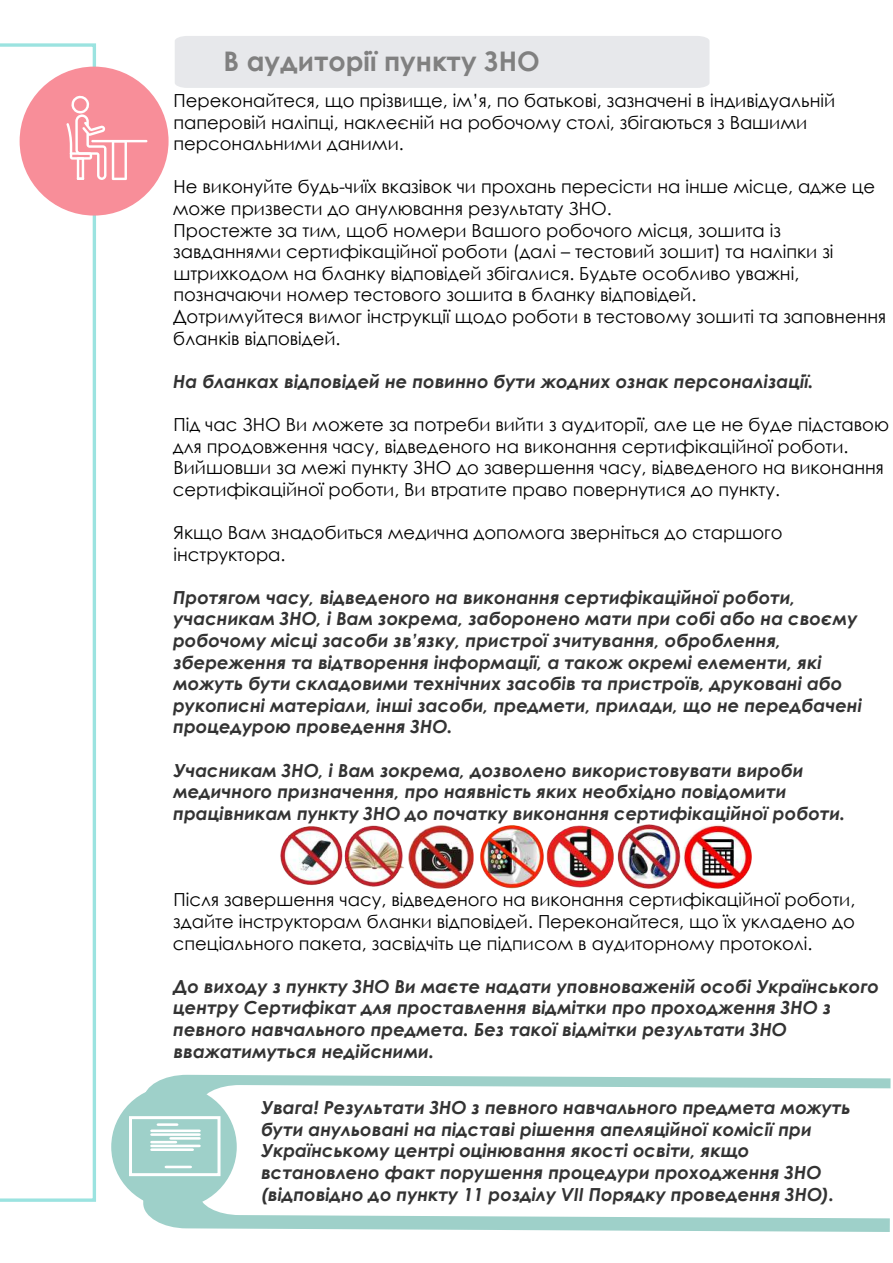
<style>
.page{position:relative;width:893px;height:1263px;background:#fff}
.page>*{position:absolute;margin:0;border:0;box-sizing:border-box;transform-origin:0 0}
.t1{font:700 27px "Century Gothic";color:#808080}
.t2{font:italic 700 18px/21.6px "Century Gothic";color:#333}
.t3{font:18px/21.6px "Century Gothic";color:#000}
</style>
<div class="page">
<img style="left:697px;top:824px;width:55px;height:65px">
<img style="left:280px;top:826px;width:49px;height:60px">
<img style="left:329px;top:825px;width:75px;height:62px">
<img style="left:480px;top:825px;width:129px;height:64px">
<img style="left:609px;top:824px;width:88px;height:65px">
<img style="left:408px;top:825px;width:65px;height:64px">
<svg style="left:0;top:43px;width:96px;height:1159px"></svg>
<div style="left:20px;top:67px;width:149px;height:149px;background:#f88e99;border-radius:50%"></div>
<div style="left:175px;top:36px;width:535px;height:52px;background:#e7e8eb"></div>
<svg style="left:143px;top:1075px;width:747px;height:157px;background:#add7d1"></svg>
<svg style="left:199px;top:1085px;width:692px;height:133px"></svg>
<div style="left:111px;top:1085px;width:126px;height:123px;background:#9ed0c9;border-radius:50%"></div>
<div style="left:129px;top:1116px;width:91px;height:60px;border:3px solid #fff"></div>
<div style="left:157px;top:1123px;width:21px;height:3px;border:2px solid #fff"></div>
<div style="left:150px;top:1129px;width:51px;height:3px;border:2px solid #fff"></div>
<div style="left:150px;top:1133px;width:51px;height:3px;border:2px solid #fff"></div>
<div style="left:169px;top:1137px;width:32px;height:3px;border:2px solid #fff"></div>
<div style="left:150px;top:1141px;width:27px;height:2px;border:2px solid #fff"></div>
<div style="left:150px;top:1144px;width:51px;height:3px;border:2px solid #fff"></div>
<div style="left:150px;top:1148px;width:44px;height:3px;border:2px solid #fff"></div>
<div style="left:165px;top:1166px;width:27px;height:2px;border:2px solid #fff"></div>
<hr style="left:91px;top:140px;width:56px;height:2px;background:#fff">
<svg style="left:112px;top:142px;width:15px;height:38px"></svg>
<svg style="left:66px;top:95px;width:40px;height:85px"></svg>
<h1 class="t1" style="left:224px;top:41px;width:318px">В аудиторії пункту ЗНО</h1>
<p class="t3" style="left:173px;top:89px;width:663px">Переконайтеся, що прізвище, ім’я, по батькові, зазначені в індивідуальній паперовій наліпці, наклеєній на робочому столі, збігаються з Вашими персональними даними.</p>
<p class="t3" style="left:173px;top:176px;width:715px">Не виконуйте будь-чиїх вказівок чи прохань пересісти на інше місце, адже це може призвести до анулювання результату ЗНО.<br>Простежте за тим, щоб номери Вашого робочого місця, зошита із завданнями сертифікаційної роботи (далі – тестовий зошит) та наліпки зі штрихкодом на бланку відповідей збігалися. Будьте особливо уважні, позначаючи номер тестового зошита в бланку відповідей.<br>Дотримуйтеся вимог інструкції щодо роботи в тестовому зошиті та заповнення бланків відповідей.</p>
<p class="t2" style="left:173px;top:370px;width:642px">На бланках відповідей не повинно бути жодних ознак персоналізації.</p>
<p class="t3" style="left:173px;top:413px;width:718px">Під час ЗНО Ви можете за потреби вийти з аудиторії, але це не буде підставою для продовження часу, відведеного на виконання сертифікаційної роботи.<br>Вийшовши за межі пункту ЗНО до завершення часу, відведеного на виконання сертифікаційної роботи, Ви втратите право повернутися до пункту.</p>
<p class="t3" style="left:173px;top:521px;width:611px">Якщо Вам знадобиться медична допомога зверніться до старшого інструктора.</p>
<p class="t2" style="left:173px;top:586px;width:690px">Протягом часу, відведеного на виконання сертифікаційної роботи, учасникам ЗНО, і Вам зокрема, заборонено мати при собі або на своєму робочому місці засоби зв’язку, пристрої зчитування, оброблення, збереження та відтворення інформації, а також окремі елементи, які можуть бути складовими технічних засобів та пристроїв, друковані або рукописні матеріали, інші засоби, предмети, прилади, що не передбачені процедурою проведення ЗНО.</p>
<p class="t2" style="left:173px;top:758px;width:673px">Учасникам ЗНО, і Вам зокрема, дозволено використовувати вироби медичного призначення, про наявність яких необхідно повідомити працівникам пункту ЗНО до початку виконання сертифікаційної роботи.</p>
<p class="t3" style="left:173px;top:889px;width:684px;text-align:justify">Після завершення часу, відведеного на виконання сертифікаційної роботи, здайте інструкторам бланки відповідей. Переконайтеся, що їх укладено до спеціального пакета, засвідчіть це підписом в аудиторному протоколі.</p>
<p class="t2" style="left:173px;top:974px;width:707px">До виходу з пункту ЗНО Ви маєте надати уповноваженій особі Українського центру Сертифікат для проставлення відмітки про проходження ЗНО з певного навчального предмета. Без такої відмітки результати ЗНО вважатимуться недійсними.</p>
<p class="t2" style="left:261px;top:1096px;width:591px">Увага! Результати ЗНО з певного навчального предмета можуть бути анульовані на підставі рішення апеляційної комісії при Українському центрі оцінювання якості освіти, якщо встановлено факт порушення процедури проходження ЗНО (відповідно до пункту 11 розділу VII Порядку проведення ЗНО).</p>
</div>
